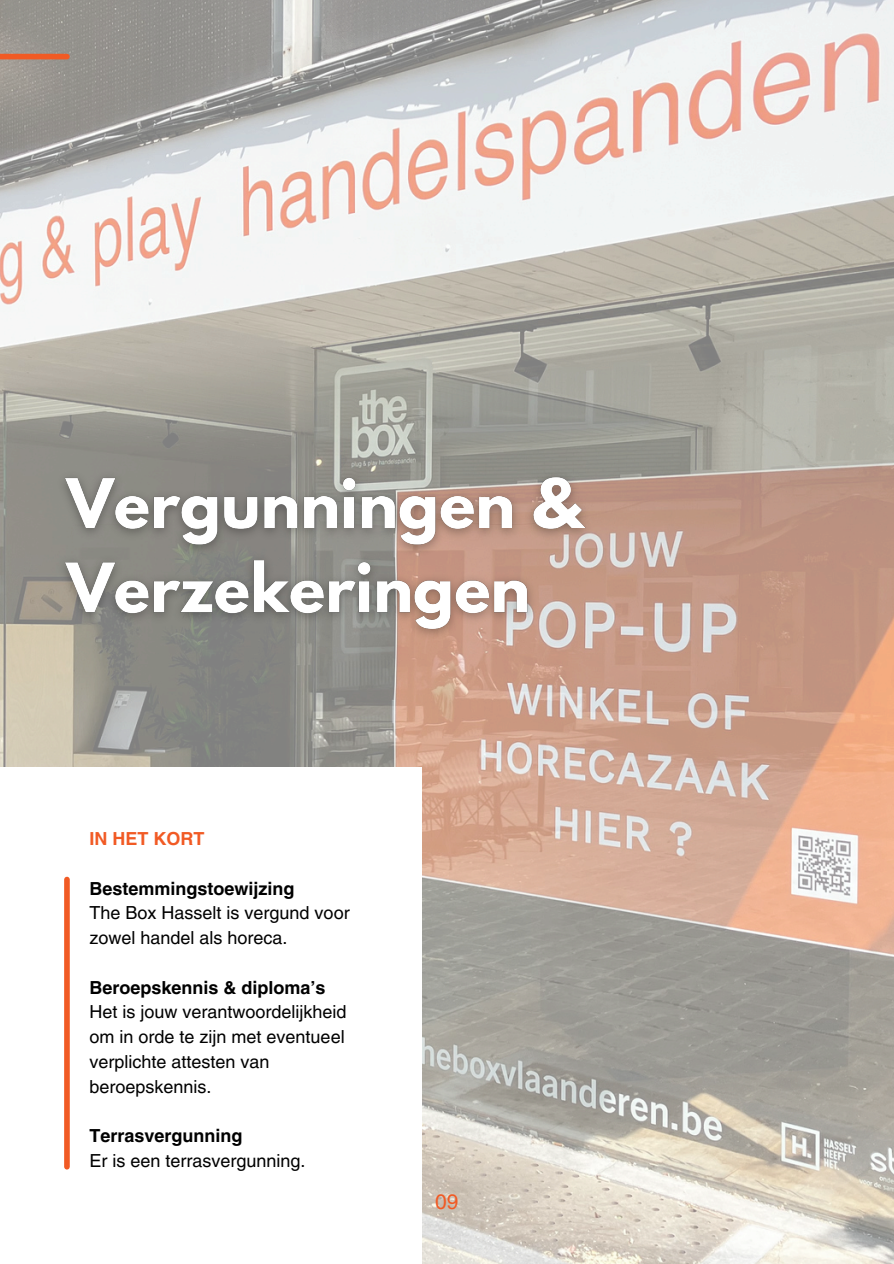
<style>
.page{position:relative;width:894px;height:1264px;background:#fff}
.page>*{position:absolute;margin:0;border:0;box-sizing:border-box;transform-origin:0 0}
.t1{font:21px "Helvetica LT Pro";color:#f15a24}
.t2{font:18px/24.8px "Helvetica LT Pro";color:#000}
.t3{font:700 18px "Helvetica LT Pro";color:#000}
.t4{font:700 18px "Helvetica LT Pro";color:#f15a24}
</style>
<div class="page">
<img style="left:0;top:0;width:893px;height:1263px">
<div style="left:0;top:767px;width:421px;height:496px;background:#fff"></div>
<img style="left:49px;top:465px;width:552px;height:182px">
<div style="left:0;top:54px;width:67px;height:5px;background:#f15a24"></div>
<div style="left:64px;top:879px;width:6px;height:287px;background:#f15a24"></div>
<p class="t4" style="left:89px;top:832px;width:117px">IN HET KORT</p>
<p class="t3" style="left:89px;top:881px;width:207px">Bestemmingstoewijzing</p>
<p class="t2" style="left:89px;top:902px;width:262px">The Box Hasselt is vergund voor zowel handel als horeca.</p>
<h2 class="t3" style="left:89px;top:980px;width:238px">Beroepskennis &amp; diploma’s</h2>
<p class="t2" style="left:89px;top:1001px;width:259px">Het is jouw verantwoordelijkheid om in orde te zijn met eventueel verplichte attesten van beroepskennis.</p>
<p class="t3" style="left:89px;top:1129px;width:155px">Terrasvergunning</p>
<p class="t2" style="left:89px;top:1149px;width:218px">Er is een terrasvergunning.</p>
<p class="t1" style="left:435px;top:1193px;width:25px">09</p>
</div>
